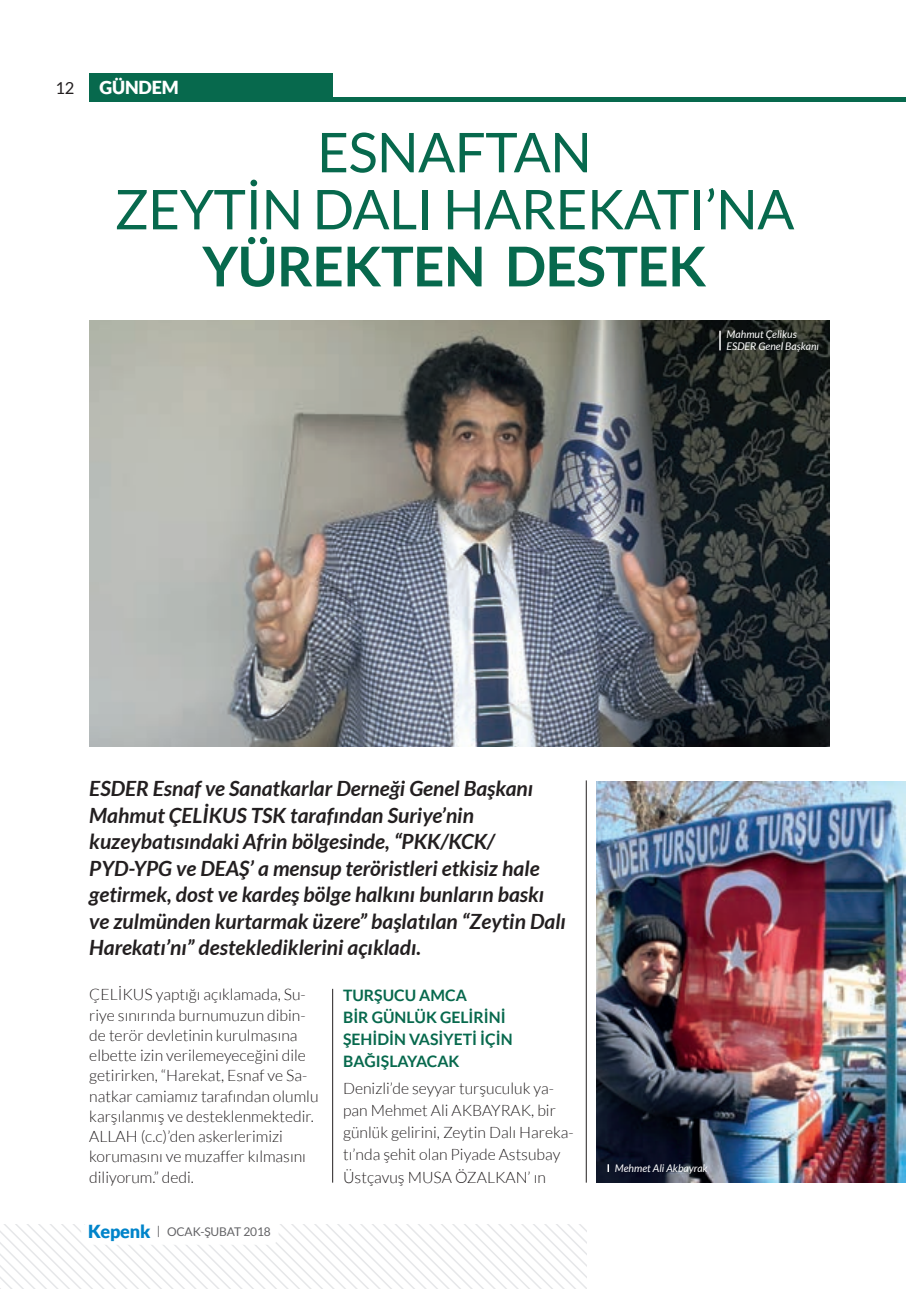
<style>
.page{position:relative;width:906px;height:1289px;background:#fff}
.page>*{position:absolute;margin:0;border:0;box-sizing:border-box;transform-origin:0 0}
.t1{font:54.9px/57px "Lato TR";letter-spacing:-.01em;color:#07694d;text-align:center}
.t2{font:700 54.9px "Lato TR";letter-spacing:-.01em;color:#07694d}
.t3{font:italic 700 21px/26.5px "Lato TR";color:#231f20}
.t4{font:900 18px "Lato TR";letter-spacing:-.01em;color:#fff}
.t5{font:16.5px "Lato TR";color:#231f20}
.t6{font:300 15.75px/20.2px "Lato TR";color:#231f20}
.t7{font:700 15.75px/22.2px "Lato TR";color:#07694d}
.t8{font:12px "Lato TR";letter-spacing:-.01em;color:#636366}
.t9{font:italic 10.5px/12px "Lato TR";color:#fff}
.s1{font-weight:900;font-size:18px;color:#0084ca}
</style>
<div class="page">
<svg style="left:0;top:1224px;width:586px;height:64px"></svg>
<div style="left:81px;top:1222px;width:198px;height:22px;background:#fff;border-radius:9px"></div>
<img style="left:89px;top:320px;width:740px;height:426px">
<div style="left:89px;top:74px;width:243px;height:27px;background:#07694d"></div>
<hr style="left:89px;top:97px;width:817px;height:4px;background:#07694d">
<img style="left:597px;top:781px;width:309px;height:401px">
<svg style="left:719px;top:331px;width:2px;height:19px"></svg>
<svg style="left:607px;top:1164px;width:2px;height:7px"></svg>
<hr style="left:586px;top:780px;width:1px;height:402px;background:#231f20">
<hr style="left:332px;top:988px;width:1px;height:194px;background:#231f20">
<p class="t5" style="left:55px;top:78px;width:21px">12</p>
<p class="t4" style="left:100px;top:77px;width:81px">GÜNDEM</p>
<h1 class="t1" style="left:114px;top:123px;width:681px">ESNAFTAN<br>ZEYTİN DALI HAREKATI’NA</h1>
<h1 class="t2" style="left:202px;top:235px;width:506px">YÜREKTEN DESTEK</h1>
<p class="t9" style="left:726px;top:329px;width:94px">Mahmut Çelikus<br>ESDER Genel Başkanı</p>
<p class="t3" style="left:89px;top:775px;width:478px">ESDER Esnaf ve Sanatkarlar Derneği Genel Başkanı Mahmut ÇELİKUS TSK tarafından Suriye’nin kuzeybatısındaki Afrin bölgesinde, “PKK/KCK/ PYD-YPG ve DEAŞ’ a mensup teröristleri etkisiz hale getirmek, dost ve kardeş bölge halkını bunların baskı ve zulmünden kurtarmak üzere” başlatılan “Zeytin Dalı Harekatı’nı” desteklediklerini açıkladı.</p>
<p class="t6" style="left:89px;top:984px;width:231px">ÇELİKUS yaptığı açıklamada, Su&shy;riye sınırında burnumuzun dibin&shy;de terör devletinin kurulmasına elbette izin verilemeyeceğini dile getirirken, “Harekat, Esnaf ve Sa&shy;natkar camiamız tarafından olumlu karşılanmış ve desteklenmektedir.<br>ALLAH (c.c)’den askerlerimizi korumasını ve muzaffer kılmasını diliyorum.” dedi.</p>
<p class="t7" style="left:343px;top:983px;width:171px">TURŞUCU AMCA<br>BİR GÜNLÜK GELİRİNİ<br>ŞEHİDİN VASİYETİ İÇİN<br>BAĞIŞLAYACAK</p>
<p class="t6" style="left:343px;top:1077px;width:232px;line-height:22.2px">Denizli’de seyyar turşuculuk ya&shy;pan Mehmet Ali AKBAYRAK, bir günlük gelirini, Zeytin Dalı Hareka&shy;tı’nda şehit olan Piyade Astsubay<br>Üstçavuş MUSA ÖZALKAN’ ın</p>
<p class="t8" style="left:88px;top:1225px;width:184px"><span class="s1">Kepenk</span> | OCAK-ŞUBAT 2018</p>
<p class="t9" style="left:615px;top:1162px;width:94px">Mehmet Ali Akbayrak</p>
</div>
